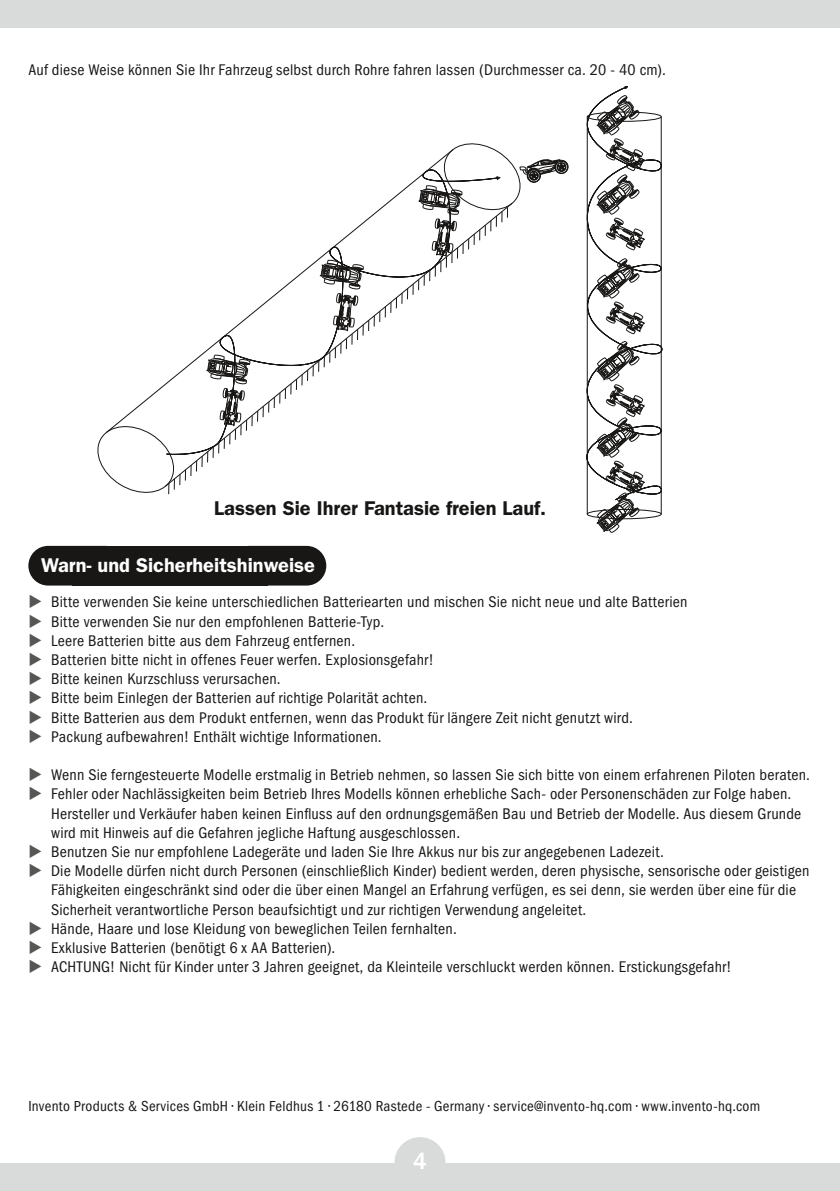
<style>
.page{position:relative;width:840px;height:1191px;background:#fff}
.page>*{position:absolute;margin:0;border:0;box-sizing:border-box;transform-origin:0 0}
.t1{font:500 24px "ITC Franklin Gothic Std";color:#fff}
.t2{font:600 20px "ITC Franklin Gothic Std";color:#181716}
.t3{font:600 20px "ITC Franklin Gothic Std";color:#fff}
.t4{font:condensed 16px/19.2px "ITC Franklin Gothic Std";letter-spacing:.015em;color:#181716}
.t5{font:condensed 15px "ITC Franklin Gothic Std";letter-spacing:.015em;color:#181716}
</style>
<div class="page">
<div style="left:0;top:0;width:839px;height:1191px;background:#d9dada"></div>
<div style="left:0;top:28px;width:839px;height:1134px;background:#fff"></div>
<div style="left:394px;top:1137px;width:51px;height:51px;background:#d9dada;border-radius:50%"></div>
<svg style="left:97px;top:143px;width:471px;height:352px"></svg>
<svg style="left:166px;top:155px;width:331px;height:302px"></svg>
<svg style="left:166px;top:167px;width:335px;height:288px"></svg>
<svg style="left:586px;top:86px;width:76px;height:447px"></svg>
<div style="left:72px;top:546px;width:196px;height:39px;background:#181716"></div>
<svg style="left:28px;top:546px;width:44px;height:39px;background:#2f2e2d"></svg>
<svg style="left:268px;top:546px;width:58px;height:39px;background:#272625"></svg>
<p class="t4" style="left:28px;top:60px;width:638px">Auf diese Weise können Sie Ihr Fahrzeug selbst durch Rohre fahren lassen (Durchmesser ca. 20 - 40 cm).</p>
<p class="t2" style="left:214px;top:496px;width:333px">Lassen Sie Ihrer Fantasie freien Lauf.</p>
<p class="t3" style="left:41px;top:553px;width:275px">Warn- und Sicherheitshinweise</p>
<p class="t4" style="left:51px;top:592px;width:637px">Bitte verwenden Sie keine unterschiedlichen Batteriearten und mischen Sie nicht neue und alte Batterien Bitte verwenden Sie nur den empfohlenen Batterie-Typ.<br>Leere Batterien bitte aus dem Fahrzeug entfernen.<br>Batterien bitte nicht in offenes Feuer werfen. Explosionsgefahr!<br>Bitte keinen Kurzschluss verursachen.<br>Bitte beim Einlegen der Batterien auf richtige Polarität achten.<br>Bitte Batterien aus dem Produkt entfernen, wenn das Produkt für längere Zeit nicht genutzt wird.<br>Packung aufbewahren! Enthält wichtige Informationen.</p>
<p class="t4" style="left:51px;top:765px;width:760px">Wenn Sie ferngesteuerte Modelle erstmalig in Betrieb nehmen, so lassen Sie sich bitte von einem erfahrenen Piloten beraten.<br>Fehler oder Nachlässigkeiten beim Betrieb Ihres Modells können erhebliche Sach- oder Personenschäden zur Folge haben.<br>Hersteller und Verkäufer haben keinen Einfluss auf den ordnungsgemäßen Bau und Betrieb der Modelle. Aus diesem Grunde wird mit Hinweis auf die Gefahren jegliche Haftung ausgeschlossen.<br>Benutzen Sie nur empfohlene Ladegeräte und laden Sie Ihre Akkus nur bis zur angegebenen Ladezeit.<br>Die Modelle dürfen nicht durch Personen (einschließlich Kinder) bedient werden, deren physische, sensorische oder geistigen Fähigkeiten eingeschränkt sind oder die über einen Mangel an Erfahrung verfügen, es sei denn, sie werden über eine für die Sicherheit verantwortliche Person beaufsichtigt und zur richtigen Verwendung angeleitet.<br>Hände, Haare und lose Kleidung von beweglichen Teilen fernhalten.<br>Exklusive Batterien (benötigt 6 x AA Batterien).<br>ACHTUNG! Nicht für Kinder unter 3 Jahren geeignet, da Kleinteile verschluckt werden können. Erstickungsgefahr!</p>
<p class="t5" style="left:28px;top:1097px;width:733px">Invento Products &amp; Services GmbH • Klein Feldhus 1 • 26180 Rastede - Germany • service@invento-hq.com • www.invento-hq.com</p>
<h1 class="t1" style="left:412px;top:1147px;width:16px">4</h1>
</div>
